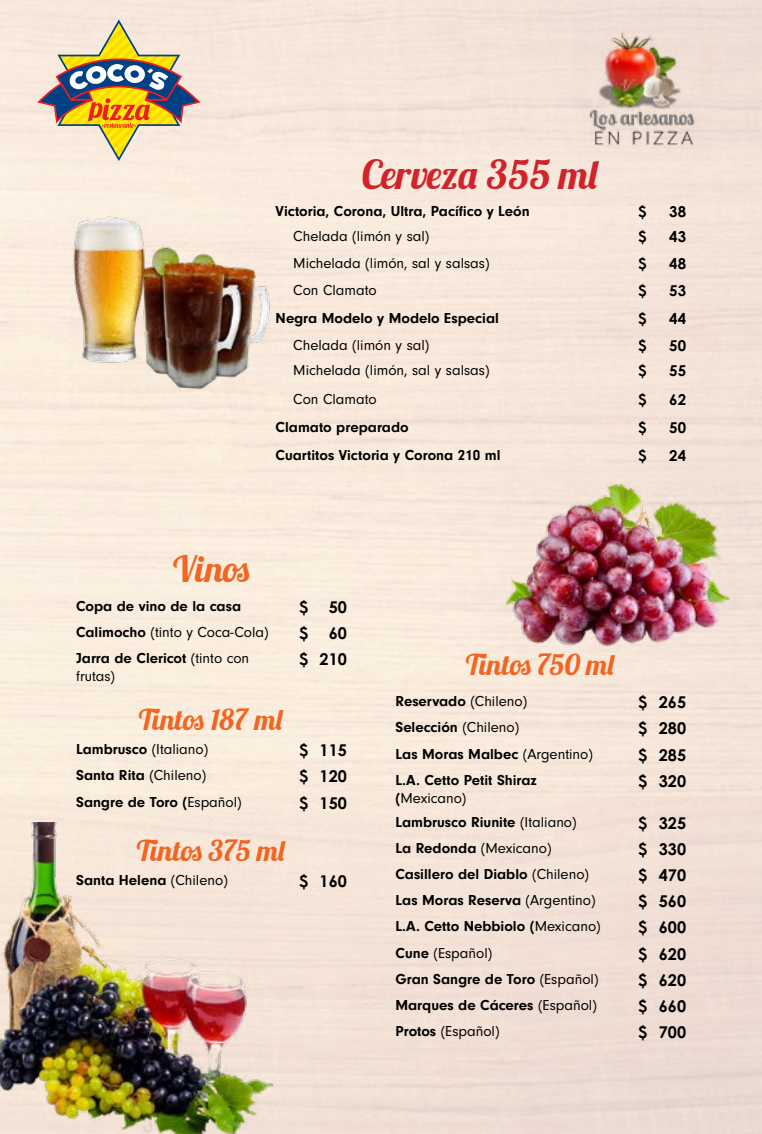
<style>
.page{position:relative;width:762px;height:1134px;background:#fff}
.page>*{position:absolute;margin:0;border:0;box-sizing:border-box;transform-origin:0 0}
.t1{font:40px "Lobster 1.3";color:#d2232a}
.t2{font:36.25px "Lobster 1.3";color:#f26522}
.t3{font:28.75px "Lobster 1.3";color:#f26522}
.t4{font:700 16.25px "Century Gothic Pro";color:#000}
.t5{font:700 15px/18px "Neuzeit Gro";color:#000}
.t6{font:15px/18px "Neuzeit Gro";color:#000}
.t7{font:700 15px "Century Gothic Pro";color:#000}
.s1{font-weight:700}
.s2{font-weight:400}
</style>
<div class="page">
<img style="left:117px;top:234px;width:165px;height:165px">
<img style="left:71px;top:214px;width:75px;height:151px">
<svg style="left:37px;top:19px;width:163px;height:142px;background:#d0bf9b"></svg>
<img style="left:571px;top:19px;width:141px;height:142px">
<img style="left:0;top:822px;width:273px;height:312px">
<img style="left:500px;top:474px;width:241px;height:186px">
<h1 class="t1" style="left:362px;top:149px;width:239px">Cerveza 355 ml</h1>
<p class="t5" style="left:276px;top:202px;width:256px">Victoria, Corona, Ultra, Pacífico y León</p>
<p class="t7" style="left:638px;top:202px;width:10px">$</p>
<p class="t7" style="left:669px;top:202px;width:18px">38</p>
<p class="t6" style="left:293px;top:228px;width:138px">Chelada (limón y sal)</p>
<p class="t7" style="left:638px;top:228px;width:10px">$</p>
<p class="t7" style="left:669px;top:228px;width:18px">43</p>
<p class="t6" style="left:293px;top:254px;width:198px">Michelada (limón, sal y salsas)</p>
<p class="t7" style="left:638px;top:254px;width:10px">$</p>
<p class="t7" style="left:669px;top:254px;width:18px">48</p>
<p class="t6" style="left:293px;top:281px;width:85px">Con Clamato</p>
<p class="t7" style="left:638px;top:281px;width:10px">$</p>
<p class="t7" style="left:669px;top:281px;width:18px">53</p>
<p class="t5" style="left:276px;top:309px;width:225px">Negra Modelo y Modelo Especial</p>
<p class="t7" style="left:638px;top:309px;width:10px">$</p>
<p class="t7" style="left:669px;top:309px;width:18px">44</p>
<p class="t6" style="left:293px;top:336px;width:138px">Chelada (limón y sal)</p>
<p class="t7" style="left:638px;top:336px;width:10px">$</p>
<p class="t7" style="left:669px;top:336px;width:18px">50</p>
<p class="t6" style="left:293px;top:362px;width:198px">Michelada (limón, sal y salsas)</p>
<p class="t7" style="left:638px;top:361px;width:10px">$</p>
<p class="t7" style="left:669px;top:361px;width:18px">55</p>
<p class="t6" style="left:293px;top:390px;width:85px">Con Clamato</p>
<p class="t7" style="left:638px;top:390px;width:10px">$</p>
<p class="t7" style="left:669px;top:390px;width:18px">62</p>
<p class="t5" style="left:276px;top:418px;width:135px">Clamato preparado</p>
<p class="t7" style="left:638px;top:418px;width:10px">$</p>
<p class="t7" style="left:669px;top:418px;width:18px">50</p>
<p class="t5" style="left:276px;top:446px;width:226px">Cuartitos Victoria y Corona 210 ml</p>
<p class="t7" style="left:638px;top:446px;width:10px">$</p>
<p class="t7" style="left:669px;top:446px;width:18px">24</p>
<h2 class="t2" style="left:173px;top:546px;width:78px">Vinos</h2>
<p class="t5" style="left:76px;top:597px;width:166px">Copa de vino de la casa</p>
<p class="t4" style="left:299px;top:597px;width:11px">$</p>
<p class="t4" style="left:329px;top:597px;width:20px">50</p>
<p class="t6" style="left:76px;top:623px;width:194px"><span class="s1">Calimocho</span> (tinto y Coca-Cola)</p>
<p class="t4" style="left:299px;top:623px;width:11px">$</p>
<p class="t4" style="left:329px;top:623px;width:20px">60</p>
<p class="t6" style="left:76px;top:649px;width:174px"><span class="s1">Jarra de Clericot</span> (tinto con frutas)</p>
<p class="t4" style="left:299px;top:649px;width:49px">$ 210</p>
<h3 class="t3" style="left:139px;top:701px;width:147px">Tintos 187 ml</h3>
<p class="t6" style="left:76px;top:741px;width:134px"><span class="s1">Lambrusco</span> (Italiano)</p>
<p class="t4" style="left:299px;top:740px;width:49px">$ 115</p>
<p class="t5" style="left:76px;top:767px;width:132px">Santa Rita <span class="s2">(Chileno)</span></p>
<p class="t4" style="left:299px;top:766px;width:49px">$ 120</p>
<p class="t5" style="left:76px;top:793px;width:167px">Sangre de Toro (<span class="s2">Español)</span></p>
<p class="t4" style="left:299px;top:792px;width:49px">$ 150</p>
<h3 class="t3" style="left:137px;top:832px;width:151px">Tintos 375 ml</h3>
<p class="t5" style="left:76px;top:872px;width:153px">Santa Helena <span class="s2">(Chileno)</span></p>
<p class="t4" style="left:299px;top:871px;width:49px">$ 160</p>
<h3 class="t3" style="left:466px;top:646px;width:152px">Tintos 750 ml</h3>
<p class="t5" style="left:395px;top:692px;width:133px">Reservado <span class="s2">(Chileno)</span></p>
<p class="t4" style="left:638px;top:692px;width:49px">$ 265</p>
<p class="t5" style="left:395px;top:719px;width:125px">Selección <span class="s2">(Chileno)</span></p>
<p class="t4" style="left:638px;top:718px;width:49px">$ 280</p>
<p class="t5" style="left:395px;top:745px;width:199px">Las Moras Malbec <span class="s2">(Argentino)</span></p>
<p class="t4" style="left:638px;top:744px;width:49px">$ 285</p>
<p class="t5" style="left:395px;top:771px;width:143px">L.A. Cetto Petit Shiraz (<span class="s2">Mexicano)</span></p>
<p class="t4" style="left:638px;top:771px;width:49px">$ 320</p>
<p class="t5" style="left:395px;top:813px;width:183px">Lambrusco Riunite <span class="s2">(Italiano)</span></p>
<p class="t4" style="left:638px;top:813px;width:49px">$ 325</p>
<p class="t6" style="left:395px;top:839px;width:158px"><span class="s1">La Redonda</span> (Mexicano)</p>
<p class="t4" style="left:638px;top:839px;width:49px">$ 330</p>
<p class="t5" style="left:395px;top:865px;width:195px">Casillero del Diablo <span class="s2">(Chileno)</span></p>
<p class="t4" style="left:638px;top:865px;width:49px">$ 470</p>
<p class="t5" style="left:395px;top:891px;width:202px">Las Moras Reserva <span class="s2">(Argentino)</span></p>
<p class="t4" style="left:638px;top:891px;width:49px">$ 560</p>
<p class="t5" style="left:395px;top:918px;width:207px">L.A. Cetto Nebbiolo (<span class="s2">Mexicano)</span></p>
<p class="t4" style="left:638px;top:917px;width:49px">$ 600</p>
<p class="t6" style="left:395px;top:944px;width:98px"><span class="s1">Cune</span> (Español)</p>
<p class="t4" style="left:638px;top:943px;width:49px">$ 620</p>
<p class="t5" style="left:395px;top:970px;width:204px">Gran Sangre de Toro <span class="s2">(Español)</span></p>
<p class="t4" style="left:638px;top:970px;width:49px">$ 620</p>
<p class="t5" style="left:395px;top:996px;width:203px">Marques de Cáceres <span class="s2">(Español)</span></p>
<p class="t4" style="left:638px;top:996px;width:49px">$ 660</p>
<p class="t6" style="left:395px;top:1022px;width:106px"><span class="s1">Protos</span> (Español)</p>
<p class="t4" style="left:638px;top:1022px;width:49px">$ 700</p>
</div>
